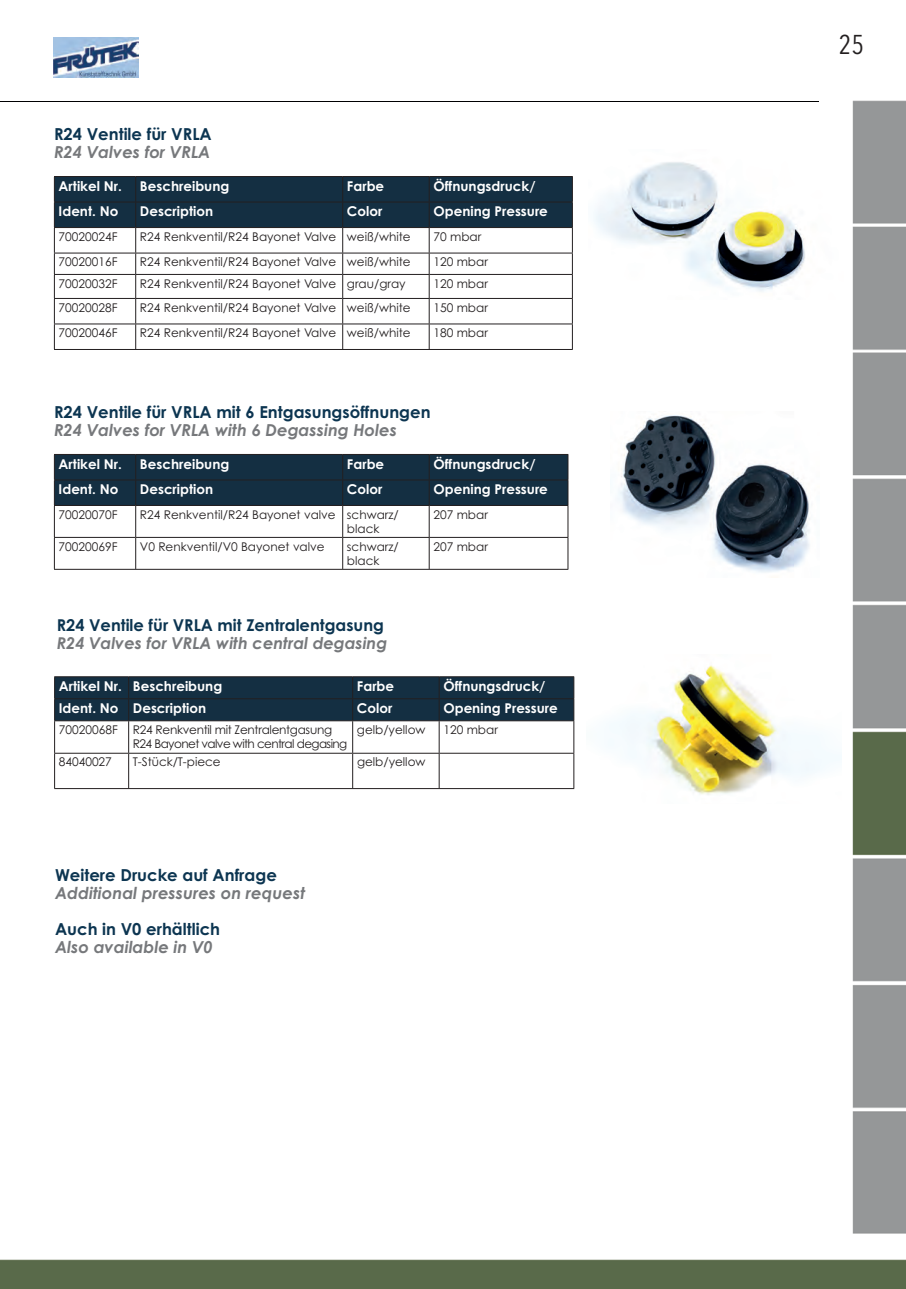
<style>
.page{position:relative;width:906px;height:1289px;background:#fff}
.page>*{position:absolute;margin:0;border:0;box-sizing:border-box;transform-origin:0 0}
.t1{font:27px "Avenir Next Condensed";color:#231f20}
.t2{font:700 16.5px "Century Gothic";color:#0c3551}
.t3{font:italic 700 16.5px "Century Gothic";color:#76787b}
.t4{font:700 16.35px "Century Gothic";color:#0c3551}
.t5{font:italic 700 16.35px "Century Gothic";color:#76787b}
.t6{font:700 13.5px "Century Gothic";color:#fff}
.t7{font:12px/14.4px "Century Gothic";color:#231f20}
.t8{font:12px/14.4px "Century Gothic";letter-spacing:-.04em;color:#231f20}
</style>
<div class="page">
<img style="left:0;top:37px;width:906px;height:1251px">
<img style="left:0;top:101px;width:818px;height:1px">
<img style="left:53px;top:37px;width:85px;height:40px">
<svg style="left:54px;top:176px;width:519px;height:173px"></svg>
<hr style="left:54px;top:349px;width:519px;height:1px;background:#231f20">
<svg style="left:54px;top:454px;width:514px;height:51px;background:#142e40"></svg>
<hr style="left:54px;top:505px;width:82px;height:1px;background:#231f20">
<hr style="left:54px;top:506px;width:1px;height:31px;background:#231f20">
<hr style="left:136px;top:505px;width:207px;height:1px;background:#231f20">
<hr style="left:135px;top:506px;width:1px;height:31px;background:#231f20">
<hr style="left:343px;top:505px;width:86px;height:1px;background:#231f20">
<hr style="left:342px;top:506px;width:1px;height:31px;background:#231f20">
<hr style="left:429px;top:505px;width:139px;height:1px;background:#231f20">
<hr style="left:429px;top:506px;width:1px;height:31px;background:#231f20">
<hr style="left:567px;top:506px;width:1px;height:31px;background:#231f20">
<hr style="left:54px;top:537px;width:82px;height:1px;background:#231f20">
<hr style="left:54px;top:538px;width:1px;height:31px;background:#231f20">
<hr style="left:136px;top:537px;width:207px;height:1px;background:#231f20">
<hr style="left:135px;top:538px;width:1px;height:31px;background:#231f20">
<hr style="left:343px;top:537px;width:86px;height:1px;background:#231f20">
<hr style="left:342px;top:538px;width:1px;height:31px;background:#231f20">
<hr style="left:429px;top:537px;width:139px;height:1px;background:#231f20">
<hr style="left:429px;top:538px;width:1px;height:31px;background:#231f20">
<hr style="left:567px;top:538px;width:1px;height:31px;background:#231f20">
<hr style="left:54px;top:569px;width:514px;height:1px;background:#231f20">
<img style="left:588px;top:149px;width:255px;height:151px">
<img style="left:610px;top:412px;width:209px;height:165px">
<svg style="left:54px;top:676px;width:520px;height:44px;background:#162f40"></svg>
<hr style="left:54px;top:720px;width:75px;height:1px;background:#231f20">
<hr style="left:54px;top:721px;width:1px;height:31px;background:#231f20">
<hr style="left:129px;top:720px;width:224px;height:1px;background:#231f20">
<hr style="left:128px;top:721px;width:1px;height:31px;background:#231f20">
<hr style="left:353px;top:720px;width:86px;height:1px;background:#231f20">
<hr style="left:352px;top:721px;width:1px;height:31px;background:#231f20">
<hr style="left:439px;top:720px;width:135px;height:1px;background:#231f20">
<hr style="left:439px;top:721px;width:1px;height:31px;background:#231f20">
<hr style="left:573px;top:721px;width:1px;height:31px;background:#231f20">
<hr style="left:54px;top:752px;width:75px;height:1px;background:#231f20">
<hr style="left:54px;top:753px;width:1px;height:35px;background:#231f20">
<hr style="left:129px;top:752px;width:224px;height:1px;background:#231f20">
<hr style="left:128px;top:753px;width:1px;height:35px;background:#231f20">
<hr style="left:353px;top:752px;width:86px;height:1px;background:#231f20">
<hr style="left:352px;top:753px;width:1px;height:35px;background:#231f20">
<hr style="left:439px;top:752px;width:135px;height:1px;background:#231f20">
<hr style="left:439px;top:753px;width:1px;height:35px;background:#231f20">
<hr style="left:573px;top:753px;width:1px;height:35px;background:#231f20">
<hr style="left:54px;top:788px;width:520px;height:1px;background:#231f20">
<img style="left:587px;top:654px;width:255px;height:149px">
<h2 class="t2" style="left:54px;top:128px;width:159px">R24 Ventile für VRLA</h2>
<h2 class="t3" style="left:54px;top:146px;width:158px">R24 Valves for VRLA</h2>
<p class="t6" style="left:59px;top:181px;width:65px">Artikel Nr.</p>
<p class="t6" style="left:140px;top:181px;width:91px">Beschreibung</p>
<p class="t6" style="left:347px;top:181px;width:39px">Farbe</p>
<p class="t6" style="left:433px;top:181px;width:104px">Öffnungsdruck/</p>
<p class="t6" style="left:59px;top:206px;width:61px">Ident. No</p>
<p class="t6" style="left:140px;top:206px;width:75px">Description</p>
<p class="t6" style="left:347px;top:206px;width:37px">Color</p>
<p class="t6" style="left:433px;top:206px;width:116px">Opening Pressure</p>
<p class="t7" style="left:59px;top:230px;width:61px">70020024F</p>
<p class="t7" style="left:140px;top:230px;width:272px">R24 Renkventil/R24 Bayonet Valve weiß/white</p>
<p class="t7" style="left:433px;top:230px;width:49px">70 mbar</p>
<p class="t7" style="left:59px;top:256px;width:61px">70020016F</p>
<p class="t7" style="left:140px;top:256px;width:272px">R24 Renkventil/R24 Bayonet Valve weiß/white</p>
<p class="t7" style="left:433px;top:256px;width:56px">120 mbar</p>
<p class="t7" style="left:59px;top:277px;width:61px">70020032F</p>
<p class="t7" style="left:140px;top:277px;width:267px">R24 Renkventil/R24 Bayonet Valve grau/gray</p>
<p class="t7" style="left:433px;top:277px;width:56px">120 mbar</p>
<p class="t7" style="left:59px;top:301px;width:61px">70020028F</p>
<p class="t7" style="left:140px;top:301px;width:272px">R24 Renkventil/R24 Bayonet Valve weiß/white</p>
<p class="t7" style="left:433px;top:301px;width:56px">150 mbar</p>
<p class="t7" style="left:59px;top:327px;width:61px">70020046F</p>
<p class="t7" style="left:140px;top:327px;width:272px">R24 Renkventil/R24 Bayonet Valve weiß/white</p>
<p class="t7" style="left:433px;top:327px;width:56px">180 mbar</p>
<h2 class="t2" style="left:54px;top:406px;width:378px">R24 Ventile für VRLA mit 6 Entgasungsöffnungen</h2>
<h2 class="t3" style="left:54px;top:424px;width:344px">R24 Valves for VRLA with 6 Degassing Holes</h2>
<p class="t6" style="left:59px;top:459px;width:65px">Artikel Nr.</p>
<p class="t6" style="left:140px;top:459px;width:91px">Beschreibung</p>
<p class="t6" style="left:347px;top:459px;width:39px">Farbe</p>
<p class="t6" style="left:433px;top:459px;width:104px">Öffnungsdruck/</p>
<p class="t6" style="left:59px;top:484px;width:61px">Ident. No</p>
<p class="t6" style="left:140px;top:484px;width:75px">Description</p>
<p class="t6" style="left:347px;top:484px;width:37px">Color</p>
<p class="t6" style="left:433px;top:484px;width:116px">Opening Pressure</p>
<p class="t7" style="left:59px;top:508px;width:61px">70020070F</p>
<p class="t7" style="left:347px;top:508px;width:53px;text-indent:-207px">R24 Renkventil/R24 Bayonet valve schwarz/ black</p>
<p class="t7" style="left:433px;top:508px;width:56px">207 mbar</p>
<p class="t7" style="left:59px;top:540px;width:61px">70020069F</p>
<p class="t7" style="left:140px;top:540px;width:186px">V0 Renkventil/V0 Bayonet valve</p>
<p class="t7" style="left:347px;top:540px;width:53px">schwarz/ black</p>
<p class="t7" style="left:433px;top:540px;width:56px">207 mbar</p>
<h3 class="t4" style="left:57px;top:619px;width:329px">R24 Ventile für VRLA mit Zentralentgasung</h3>
<h3 class="t5" style="left:57px;top:637px;width:332px">R24 Valves for VRLA with central degasing</h3>
<p class="t6" style="left:59px;top:681px;width:165px">Artikel Nr. Beschreibung</p>
<p class="t6" style="left:357px;top:681px;width:39px">Farbe</p>
<p class="t6" style="left:443px;top:681px;width:104px">Öffnungsdruck/</p>
<p class="t6" style="left:59px;top:703px;width:149px">Ident. No Description</p>
<p class="t6" style="left:357px;top:703px;width:37px">Color</p>
<p class="t6" style="left:443px;top:703px;width:116px">Opening Pressure</p>
<p class="t7" style="left:59px;top:723px;width:61px">70020068F</p>
<p class="t8" style="left:133px;top:723px;width:216px">R24 Renkventil mit Zentralentgasung<br>R24 Bayonet valve with central degasing</p>
<p class="t7" style="left:357px;top:723px;width:70px">gelb/yellow</p>
<p class="t7" style="left:443px;top:723px;width:56px">120 mbar</p>
<p class="t7" style="left:59px;top:756px;width:55px">84040027</p>
<p class="t7" style="left:133px;top:756px;width:89px">T-Stück/T-piece</p>
<p class="t7" style="left:357px;top:756px;width:70px">gelb/yellow</p>
<h2 class="t2" style="left:55px;top:869px;width:223px">Weitere Drucke auf Anfrage</h2>
<h2 class="t3" style="left:55px;top:887px;width:252px">Additional pressures on request</h2>
<h2 class="t2" style="left:55px;top:923px;width:166px">Auch in V0 erhältlich</h2>
<h2 class="t3" style="left:55px;top:941px;width:159px">Also available in V0</h2>
<h1 class="t1" style="left:838px;top:29px;width:27px">25</h1>
</div>
